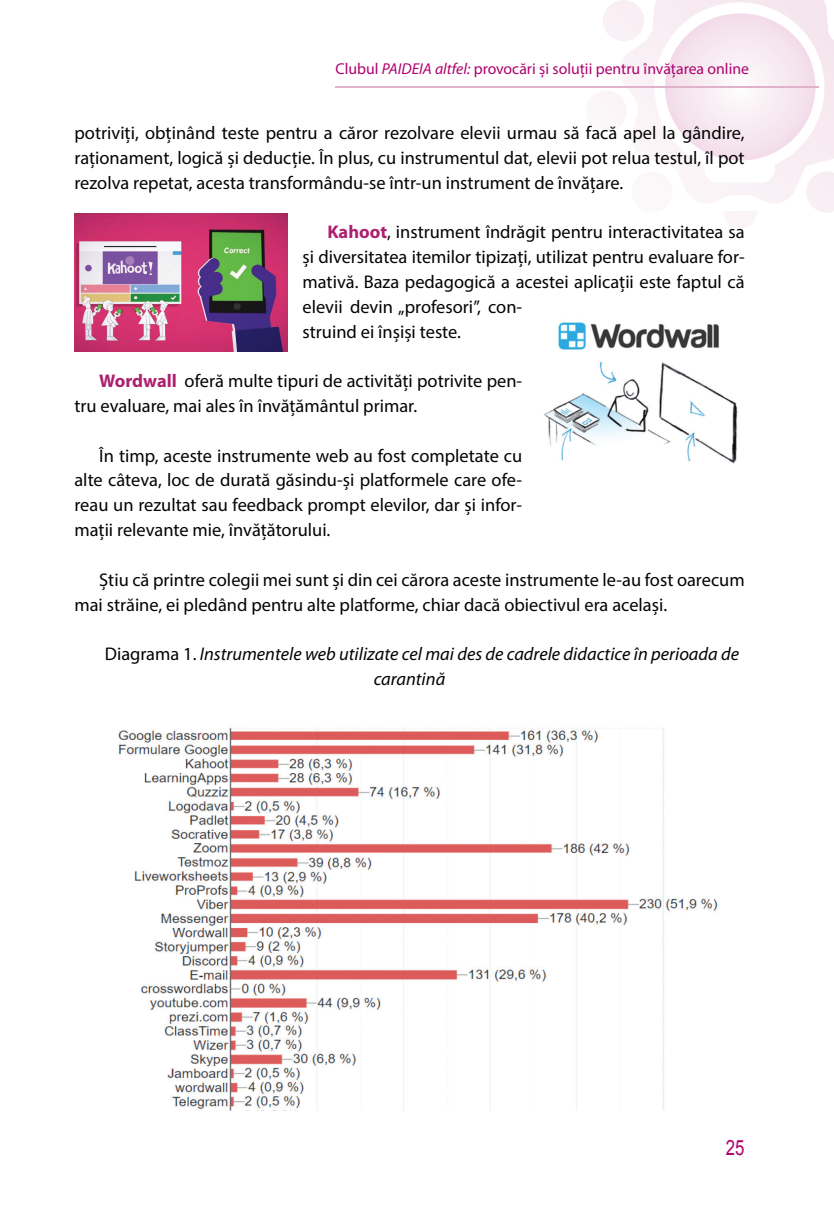
<style>
.page{position:relative;width:834px;height:1221px;background:#fff}
.page>*{position:absolute;margin:0;border:0;box-sizing:border-box;transform-origin:0 0}
.t1{font:21px "Arial";color:#af016e;scale:.8 1}
.t2{font:18.38px/24.8px "Myriad Pro";color:#040503}
.t3{font:italic 18.38px/24.8px "Myriad Pro";color:#040503}
.t4{font:15.75px "Myriad Pro";color:#af016e}
.s1{font-style:italic}
.s2{font-weight:700;color:#ae206f}
.s3{font-style:normal}
</style>
<div class="page">
<svg style="left:603px;top:0;width:230px;height:228px"></svg>
<hr style="left:335px;top:86px;width:483px;height:2px;background:#e1b3ca">
<img style="left:118px;top:728px;width:600px;height:382px">
<img style="left:75px;top:214px;width:212px;height:137px">
<img style="left:544px;top:322px;width:194px;height:142px">
<p class="t4" style="left:335px;top:59px;width:415px">Clubul <span class="s1">PAIDEIA altfel:</span> provocări și soluții pentru învățarea online</p>
<p class="t2" style="left:74px;top:120px;width:671px;text-align:justify">potriviți, obținând teste pentru a căror rezolvare elevii urmau să facă apel la gândire, raționament, logică și deducție. În plus, cu instrumentul dat, elevii pot relua testul, îl pot rezolva repetat, acesta transformându-se într-un instrument de învățare.</p>
<p class="t2" style="left:302px;top:219px;width:443px;text-indent:25px"><span class="s2">Kahoot</span>, instrument îndrăgit pentru interactivitatea sa și diversitatea itemilor tipizați, utilizat pentru evaluare for&shy;mativă. Baza pedagogică a acestei aplicații este faptul că elevii devin „profesori”, con-<br>struind ei înșiși teste.</p>
<p class="t2" style="left:74px;top:368px;width:449px;text-indent:25px"><span class="s2">Wordwall</span> oferă multe tipuri de activități potrivite pen&shy;tru evaluare, mai ales în învățământul primar.</p>
<p class="t2" style="left:74px;top:443px;width:449px;text-align:justify;text-indent:25px">În timp, aceste instrumente web au fost completate cu alte câteva, loc de durată găsindu-și platformele care ofe&shy;reau un rezultat sau feedback prompt elevilor, dar și infor&shy;mații relevante mie, învățătorului.</p>
<p class="t2" style="left:74px;top:567px;width:671px;text-indent:25px">Știu că printre colegii mei sunt și din cei cărora aceste instrumente le-au fost oarecum mai străine, ei pledând pentru alte platforme, chiar dacă obiectivul era același.</p>
<p class="t3" style="left:374px;top:641px;width:367px;text-indent:-269px"><span class="s3">Diagrama 1.</span> Instrumentele web utilizate cel mai des de cadrele didactice în perioada de carantină</p>
<p class="t1" style="left:725px;top:1133px;width:25px">25</p>
</div>
